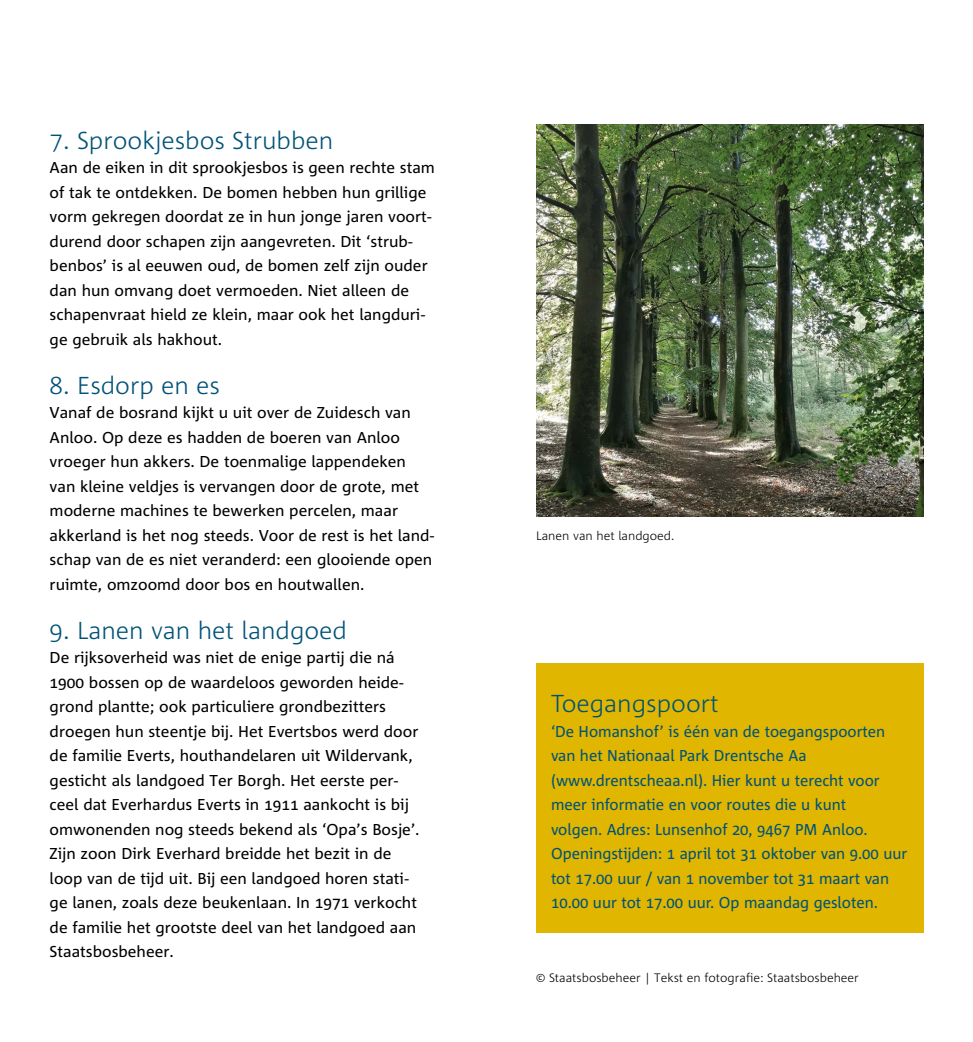
<style>
.page{position:relative;width:973px;height:1042px;background:#fff}
.page>*{position:absolute;margin:0;border:0;box-sizing:border-box;transform-origin:0 0}
.t1{font:300 24.5px "Agro Sans";color:#005378}
.t2{font:15.75px/24.5px "Agro Sans";color:#000}
.t3{font:15.75px/24.5px "Agro Sans";color:#005378;scale:.96 1}
.t4{font:300 12.25px "Agro Sans";color:#000}
</style>
<div class="page">
<div style="left:536px;top:663px;width:387px;height:270px;background:#e1b600"></div>
<img style="left:536px;top:124px;width:387px;height:392px">
<h1 class="t1" style="left:50px;top:127px;width:285px">7. Sprookjesbos Strubben</h1>
<p class="t2" style="left:50px;top:155px;width:387px">Aan de eiken in dit sprookjesbos is geen rechte stam of tak te ontdekken. De bomen hebben hun grillige vorm gekregen doordat ze in hun jonge jaren voort&shy;durend door schapen zijn aangevreten. Dit ‘strub&shy;benbos’ is al eeuwen oud, de bomen zelf zijn ouder dan hun omvang doet vermoeden. Niet alleen de schapenvraat hield ze klein, maar ook het langduri&shy;ge gebruik als hakhout.</p>
<h1 class="t1" style="left:50px;top:372px;width:172px">8. Esdorp en es</h1>
<p class="t2" style="left:50px;top:400px;width:386px">Vanaf de bosrand kijkt u uit over de Zuidesch van Anloo. Op deze es hadden de boeren van Anloo vroeger hun akkers. De toenmalige lappendeken van kleine veldjes is vervangen door de grote, met moderne machines te bewerken percelen, maar akkerland is het nog steeds. Voor de rest is het land&shy;schap van de es niet veranderd: een glooiende open ruimte, omzoomd door bos en houtwallen.</p>
<h1 class="t1" style="left:50px;top:617px;width:299px">9. Lanen van het landgoed</h1>
<p class="t2" style="left:50px;top:645px;width:371px">De rijksoverheid was niet de enige partij die ná 1900 bossen op de waardeloos geworden heide&shy;grond plantte; ook particuliere grondbezitters droegen hun steentje bij. Het Evertsbos werd door de familie Everts, houthandelaren uit Wildervank, gesticht als landgoed Ter Borgh. Het eerste per&shy;ceel dat Everhardus Everts in 1911 aankocht is bij omwonenden nog steeds bekend als ‘Opa’s Bosje’.<br>Zijn zoon Dirk Everhard breidde het bezit in de loop van de tijd uit. Bij een landgoed horen stati&shy;ge lanen, zoals deze beukenlaan. In 1971 verkocht de familie het grootste deel van het landgoed aan Staatsbosbeheer.</p>
<p class="t4" style="left:536px;top:529px;width:140px">Lanen van het landgoed.</p>
<h1 class="t1" style="left:551px;top:690px;width:169px">Toegangspoort</h1>
<p class="t3" style="left:551px;top:719px;width:372px">‘De Homanshof’ is één van de toegangspoorten van het Nationaal Park Drentsche Aa (www.drentscheaa.nl). Hier kunt u terecht voor meer informatie en voor routes die u kunt<br>volgen. Adres: Lunsenhof 20, 9467 PM Anloo.<br>Openingstijden: 1 april tot 31 oktober van 9.00 uur tot 17.00 uur / van 1 november tot 31 maart van 10.00 uur tot 17.00 uur. Op maandag gesloten.</p>
<p class="t4" style="left:536px;top:971px;width:324px">© Staatsbosbeheer | Tekst en fotografie: Staatsbosbeheer</p>
</div>
